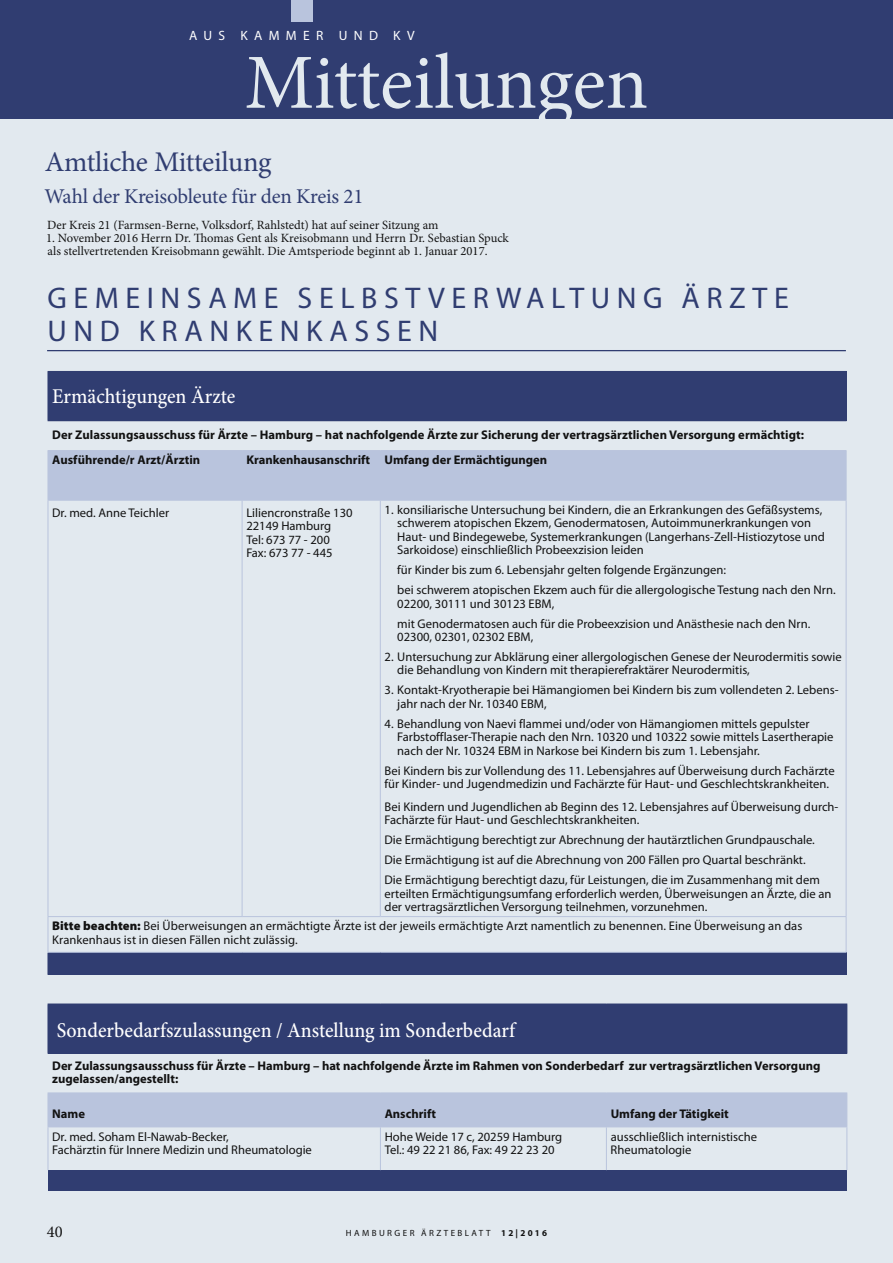
<style>
.page{position:relative;width:893px;height:1263px;background:#fff}
.page>*{position:absolute;margin:0;border:0;box-sizing:border-box;transform-origin:0 0}
.t1{font:78px "Minion Pro";letter-spacing:-.005em;color:#e2e9ef}
.t2{font:30px/33px "Myriad Pro Regular OV DQXVKC";letter-spacing:.22em;color:#303d71}
.t3{font:28.5px "Minion Pro";letter-spacing:-.015em;color:#303d71}
.t4{font:500 21px "Minion Pro";color:#fff;scale:.95 1}
.t5{font:21px "Minion Pro";letter-spacing:-.01em;color:#303d71}
.t6{font:16.5px "Minion Pro";color:#121212}
.t7{font:13.5px "Myriad Pro Regular OV DQXVKC";letter-spacing:.47em;color:#fff}
.t8{font:12.6px/13.5px "Myriad Pro Regular OV DQXVKC";color:#121212}
.t9{font:12.6px/25.7px "Myriad Pro Bold OV BQXVKC";color:#121212}
.t10{font:12.6px/13.4px "Minion Pro";color:#121212}
.t11{font:9px "Myriad Pro Regular OV RSXVKC";letter-spacing:.27em;color:#121212}
.s1{font-family:"Myriad Pro Black OV QQXVKC"}
.s2{font-family:"Myriad Pro Bold OV SSXVKC"}
</style>
<div class="page">
<div style="left:0;top:119px;width:893px;height:1144px;background:#e2e9ef"></div>
<div style="left:0;top:0;width:893px;height:119px;background:#303d71"></div>
<div style="left:291px;top:0;width:22px;height:21px;background:#b9c4dd"></div>
<hr style="left:47px;top:350px;width:799px;height:1px;background:#303d71">
<div style="left:48px;top:371px;width:798px;height:50px;background:#303d71"></div>
<div style="left:49px;top:451px;width:797px;height:49px;background:#b9c4dd"></div>
<div style="left:48px;top:952px;width:798px;height:22px;background:#303d71"></div>
<hr style="left:846px;top:372px;width:1px;height:48px;background:#303d71">
<hr style="left:48px;top:451px;width:1px;height:49px;background:#b9c4dd">
<hr style="left:48px;top:450px;width:194px;height:1px;background:#b9c4dd">
<hr style="left:242px;top:451px;width:1px;height:49px;background:#b9c4dd">
<hr style="left:242px;top:450px;width:138px;height:1px;background:#b9c4dd">
<hr style="left:380px;top:451px;width:1px;height:49px;background:#b9c4dd">
<hr style="left:846px;top:451px;width:1px;height:49px;background:#b9c4dd">
<hr style="left:380px;top:450px;width:466px;height:1px;background:#b9c4dd">
<hr style="left:48px;top:501px;width:1px;height:415px;background:#b9c4dd">
<hr style="left:48px;top:500px;width:194px;height:1px;background:#b9c4dd">
<hr style="left:242px;top:501px;width:1px;height:415px;background:#b9c4dd">
<hr style="left:242px;top:500px;width:138px;height:1px;background:#b9c4dd">
<hr style="left:380px;top:501px;width:1px;height:415px;background:#b9c4dd">
<hr style="left:846px;top:501px;width:1px;height:415px;background:#b9c4dd">
<hr style="left:380px;top:500px;width:466px;height:1px;background:#b9c4dd">
<hr style="left:48px;top:917px;width:1px;height:35px;background:#b9c4dd">
<hr style="left:846px;top:917px;width:1px;height:35px;background:#b9c4dd">
<hr style="left:48px;top:916px;width:194px;height:1px;background:#b9c4dd">
<hr style="left:242px;top:916px;width:138px;height:1px;background:#b9c4dd">
<hr style="left:380px;top:916px;width:466px;height:1px;background:#b9c4dd">
<svg style="left:846px;top:953px;width:1px;height:21px"></svg>
<hr style="left:48px;top:952px;width:194px;height:1px;background:#b9c4dd">
<hr style="left:242px;top:952px;width:138px;height:1px;background:#b9c4dd">
<hr style="left:380px;top:952px;width:466px;height:1px;background:#b9c4dd">
<hr style="left:48px;top:974px;width:194px;height:1px;background:#303d71">
<hr style="left:242px;top:974px;width:138px;height:1px;background:#303d71">
<hr style="left:380px;top:974px;width:466px;height:1px;background:#303d71">
<div style="left:48px;top:1004px;width:799px;height:49px;background:#303d71"></div>
<div style="left:49px;top:1093px;width:797px;height:33px;background:#b9c4dd"></div>
<div style="left:48px;top:1170px;width:799px;height:21px;background:#303d71"></div>
<hr style="left:48px;top:1003px;width:332px;height:1px;background:#303d71">
<hr style="left:380px;top:1003px;width:226px;height:1px;background:#303d71">
<hr style="left:606px;top:1003px;width:241px;height:1px;background:#303d71">
<hr style="left:48px;top:1053px;width:332px;height:1px;background:#303d71">
<hr style="left:380px;top:1053px;width:226px;height:1px;background:#303d71">
<hr style="left:606px;top:1053px;width:241px;height:1px;background:#303d71">
<hr style="left:48px;top:1093px;width:1px;height:33px;background:#b9c4dd">
<hr style="left:48px;top:1092px;width:332px;height:1px;background:#b9c4dd">
<hr style="left:380px;top:1093px;width:1px;height:33px;background:#b9c4dd">
<hr style="left:380px;top:1092px;width:226px;height:1px;background:#b9c4dd">
<hr style="left:606px;top:1093px;width:1px;height:33px;background:#b9c4dd">
<hr style="left:846px;top:1093px;width:1px;height:33px;background:#b9c4dd">
<hr style="left:606px;top:1092px;width:241px;height:1px;background:#b9c4dd">
<hr style="left:48px;top:1127px;width:1px;height:43px;background:#b9c4dd">
<hr style="left:48px;top:1126px;width:332px;height:1px;background:#b9c4dd">
<hr style="left:380px;top:1127px;width:1px;height:43px;background:#b9c4dd">
<hr style="left:380px;top:1126px;width:226px;height:1px;background:#b9c4dd">
<hr style="left:606px;top:1127px;width:1px;height:43px;background:#b9c4dd">
<hr style="left:846px;top:1127px;width:1px;height:43px;background:#b9c4dd">
<hr style="left:606px;top:1126px;width:241px;height:1px;background:#b9c4dd">
<p class="t7" style="left:189px;top:27px;width:227px">AUS KAMMER UND KV</p>
<h1 class="t1" style="left:245px;top:35px;width:405px">Mitteilungen</h1>
<h3 class="t3" style="left:45px;top:144px;width:228px">Amtliche Mitteilung</h3>
<h3 class="t5" style="left:44px;top:183px;width:320px">Wahl der Kreisobleute für den Kreis 21</h3>
<p class="t10" style="left:47px;top:218px;width:393px">Der Kreis 21 (Farmsen-Berne, Volksdorf, Rahlstedt) hat auf seiner Sitzung am</p>
<p class="t10" style="left:46px;top:231px;width:464px">1. November 2016 Herrn Dr. Thomas Gent als Kreisobmann und Herrn Dr. Sebastian Spuck als stellvertretenden Kreisobmann gewählt. Die Amtsperiode beginnt ab 1. Januar 2017.</p>
<h2 class="t2" style="left:47px;top:282px;width:743px">GEMEINSAME SELBSTVERWALTUNG ÄRZTE<br>UND KRANKENKASSEN</h2>
<h3 class="t4" style="left:52px;top:382px;width:194px">Ermächtigungen Ärzte</h3>
<p class="t9" style="left:52px;top:421px;width:753px">Der Zulassungsausschuss für Ärzte – Hamburg – hat nachfolgende Ärzte zur Sicherung der vertragsärztlichen Versorgung ermächtigt:<br>Ausführende/r Arzt/Ärztin</p>
<p class="t9" style="left:246px;top:447px;width:302px">Krankenhausanschrift Umfang der Ermächtigungen</p>
<p class="t8" style="left:52px;top:506px;width:118px">Dr. med. Anne Teichler</p>
<p class="t8" style="left:246px;top:506px;width:108px">Liliencronstraße 130<br>22149 Hamburg<br>Tel: 673 77 - 200<br>Fax: 673 77 - 445</p>
<p class="t8" style="left:397px;top:503px;width:429px;text-indent:-13px">1. konsiliarische Untersuchung bei Kindern, die an Erkrankungen des Gefäßsystems, schwerem atopischen Ekzem, Genodermatosen, Autoimmunerkrankungen von Haut- und Bindegewebe, Systemerkrankungen (Langerhans-Zell-Histiozytose und Sarkoidose) einschließlich Probeexzision leiden</p>
<p class="t8" style="left:397px;top:560px;width:440px;line-height:20px">für Kinder bis zum 6. Lebensjahr gelten folgende Ergänzungen:<br>bei schwerem atopischen Ekzem auch für die allergologische Testung nach den Nrn.</p>
<p class="t8" style="left:397px;top:593px;width:414px;line-height:20px">02200, 30111 und 30123 EBM,<br>mit Genodermatosen auch für die Probeexzision und Anästhesie nach den Nrn.</p>
<p class="t8" style="left:397px;top:630px;width:137px">02300, 02301, 02302 EBM,</p>
<p class="t8" style="left:397px;top:650px;width:446px;text-indent:-13px">2. Untersuchung zur Abklärung einer allergologischen Genese der Neurodermitis sowie die Behandlung von Kindern mit therapierefraktärer Neurodermitis,</p>
<p class="t8" style="left:397px;top:683px;width:443px;text-indent:-13px">3. Kontakt-Kryotherapie bei Hämangiomen bei Kindern bis zum vollendeten 2. Lebens&shy;jahr nach der Nr. 10340 EBM,</p>
<p class="t8" style="left:397px;top:717px;width:438px;text-indent:-13px">4. Behandlung von Naevi flammei und/oder von Hämangiomen mittels gepulster<br>Farbstofflaser-Therapie nach den Nrn. 10320 und 10322 sowie mittels Lasertherapie nach der Nr. 10324 EBM in Narkose bei Kindern bis zum 1. Lebensjahr.</p>
<p class="t8" style="left:385px;top:763px;width:452px">Bei Kindern bis zur Vollendung des 11. Lebensjahres auf Überweisung durch Fachärzte für Kinder- und Jugendmedizin und Fachärzte für Haut- und Geschlechtskrankheiten.</p>
<p class="t8" style="left:385px;top:800px;width:455px">Bei Kindern und Jugendlichen ab Beginn des 12. Lebensjahres auf Überweisung durch-<br>Fachärzte für Haut- und Geschlechtskrankheiten.</p>
<p class="t8" style="left:385px;top:830px;width:437px;line-height:20px">Die Ermächtigung berechtigt zur Abrechnung der hautärztlichen Grundpauschale.<br>Die Ermächtigung ist auf die Abrechnung von 200 Fällen pro Quartal beschränkt.<br>Die Ermächtigung berechtigt dazu, für Leistungen, die im Zusammenhang mit dem</p>
<p class="t8" style="left:385px;top:886px;width:449px">erteilten Ermächtigungsumfang erforderlich werden, Überweisungen an Ärzte, die an der vertragsärztlichen Versorgung teilnehmen, vorzunehmen.</p>
<p class="t8" style="left:52px;top:919px;width:752px"><span class="s1">Bitte beachten:</span> Bei Überweisungen an ermächtigte Ärzte ist der jeweils ermächtigte Arzt namentlich zu benennen. Eine Überweisung an das<br>Krankenhaus ist in diesen Fällen nicht zulässig.</p>
<h3 class="t4" style="left:57px;top:1016px;width:484px">Sonderbedarfszulassungen / Anstellung im Sonderbedarf</h3>
<p class="t9" style="left:52px;top:1059px;width:770px;line-height:13.5px">Der Zulassungsausschuss für Ärzte – Hamburg – hat nachfolgende Ärzte im Rahmen von Sonderbedarf zur vertragsärztlichen Versorgung zugelassen/angestellt:</p>
<p class="t9" style="left:52px;top:1101px;width:34px">Name</p>
<p class="t9" style="left:385px;top:1101px;width:53px">Anschrift</p>
<p class="t9" style="left:611px;top:1101px;width:120px">Umfang der Tätigkeit</p>
<p class="t8" style="left:52px;top:1129px;width:261px">Dr. med. Soham El-Nawab-Becker,<br>Fachärztin für Innere Medizin und Rheumatologie</p>
<p class="t8" style="left:385px;top:1129px;width:179px">Hohe Weide 17 c, 20259 Hamburg<br>Tel.: 49 22 21 86, Fax: 49 22 23 20</p>
<p class="t8" style="left:611px;top:1129px;width:148px">ausschließlich internistische<br>Rheumatologie</p>
<h3 class="t6" style="left:47px;top:1221px;width:17px">40</h3>
<p class="t11" style="left:346px;top:1227px;width:203px">HAMBURGER ÄRZTEBLATT <span class="s2">12|2016</span></p>
</div>
